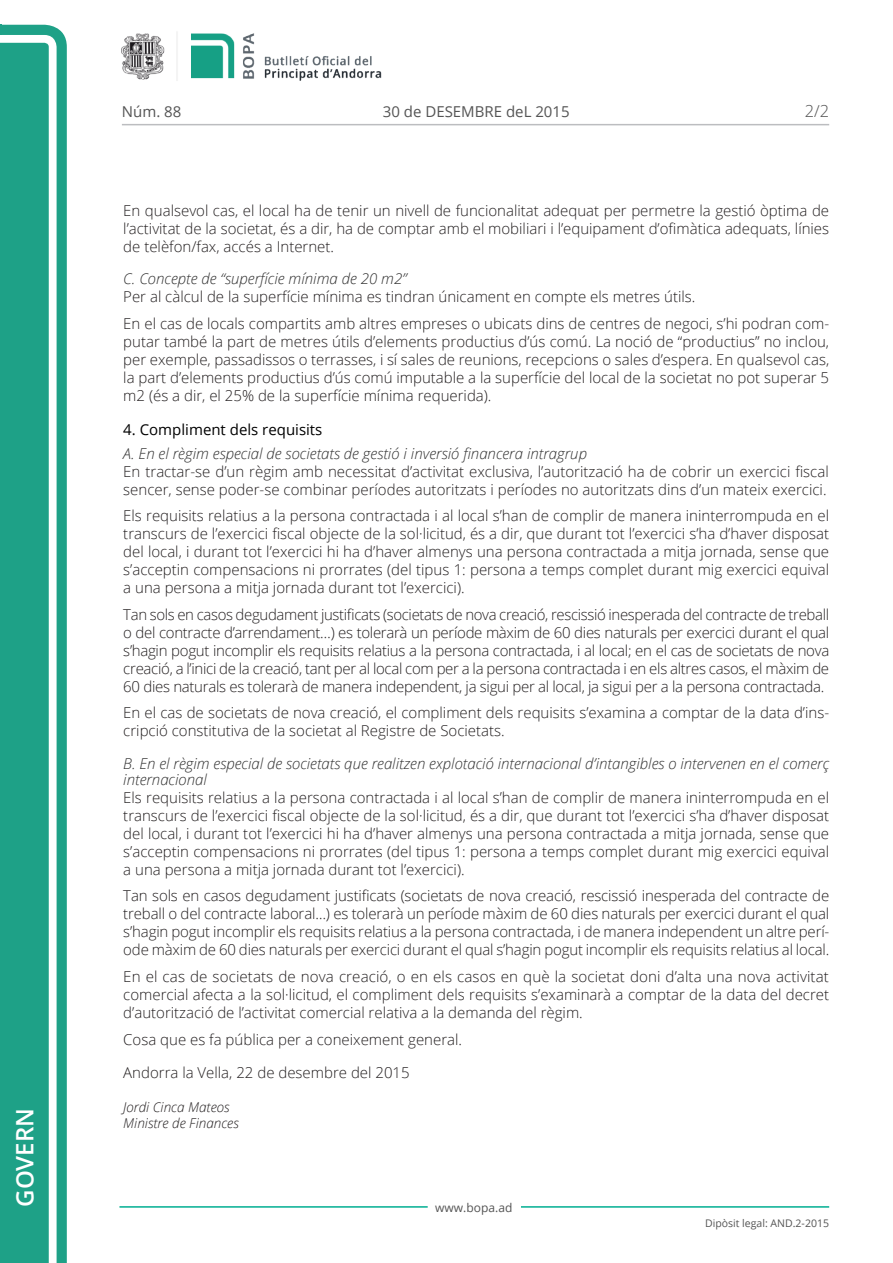
<style>
.page{position:relative;width:893px;height:1263px;background:#fff}
.page>*{position:absolute;margin:0;border:0;box-sizing:border-box;transform-origin:0 0}
.t1{font:600 24px "Open Sans";color:#fff}
.t2{font:300 16.5px "Open Sans";color:#545454}
.Body_text{font:300 15px/18px "Open Sans";color:#231f20;text-align:justify}
.Titol_9{font:italic 300 15px/15.8px "Open Sans";color:#303030}
.Data{font:300 15px "Open Sans";color:#231f20}
.t3{font:15px "Open Sans";color:#545454}
.Titol_7{font:15px "Open Sans";color:#000}
.signatura{font:italic 300 13.5px/16.5px "Open Sans";color:#231f20}
.t4{font:12px "Open Sans";color:#545454}
.t5{font:10.5px "Open Sans";color:#545454}
</style>
<div class="page">
<svg style="left:0;top:25px;width:67px;height:1238px;fill:#1ea187"></svg>
<div style="left:0;top:43px;width:49px;height:1220px;background:#1ea187"></div>
<img style="left:122px;top:32px;width:260px;height:49px">
<hr style="left:119px;top:1206px;width:309px;height:2px;background:#00ae91">
<hr style="left:521px;top:1206px;width:308px;height:2px;background:#00ae91">
<hr style="left:122px;top:124px;width:707px;height:1px;background:#bcbdc0">
<h1 class="t1" style="left:8px;top:1207px;width:100px;rotate:-90deg">Govern</h1>
<p class="t3" style="left:122px;top:102px;width:61px">Núm. 88</p>
<p class="t3" style="left:383px;top:102px;width:188px">30 de DESEMBRE deL 2015</p>
<p class="t2" style="left:805px;top:100px;width:26px">2/2</p>
<p class="Body_text" style="left:123px;top:201px;width:707px">En qualsevol cas, el local ha de tenir un nivell de funcionalitat adequat per permetre la gestió òptima de l’activitat de la societat, és a dir, ha de comptar amb el mobiliari i l’equipament d’ofimàtica adequats, línies de telèfon/fax, accés a Internet.</p>
<p class="Titol_9" style="left:123px;top:270px;width:285px">C. Concepte de “superfície mínima de 20 m2”</p>
<p class="Body_text" style="left:123px;top:287px;width:574px">Per al càlcul de la superfície mínima es tindran únicament en compte els metres útils.</p>
<p class="Body_text" style="left:123px;top:314px;width:707px">En el cas de locals compartits amb altres empreses o ubicats dins de centres de negoci, s’hi podran com&shy;putar també la part de metres útils d’elements productius d’ús comú. La noció de “productius” no inclou, per exemple, passadissos o terrasses, i sí sales de reunions, recepcions o sales d’espera. En qualsevol cas, la part d’elements productius d’ús comú imputable a la superfície del local de la societat no pot superar 5 m2 (és a dir, el 25% de la superfície mínima requerida).</p>
<p class="Titol_7" style="left:123px;top:419px;width:201px">4. Compliment dels requisits</p>
<p class="Titol_9" style="left:123px;top:445px;width:465px">A. En el règim especial de societats de gestió i inversió financera intragrup</p>
<p class="Body_text" style="left:123px;top:462px;width:707px">En tractar-se d’un règim amb necessitat d’activitat exclusiva, l’autorització ha de cobrir un exercici fiscal sencer, sense poder-se combinar períodes autoritzats i períodes no autoritzats dins d’un mateix exercici.</p>
<p class="Body_text" style="left:123px;top:507px;width:707px">Els requisits relatius a la persona contractada i al local s’han de complir de manera ininterrompuda en el transcurs de l’exercici fiscal objecte de la sol·licitud, és a dir, que durant tot l’exercici s’ha d’haver disposat del local, i durant tot l’exercici hi ha d’haver almenys una persona contractada a mitja jornada, sense que s’acceptin compensacions ni prorrates (del tipus 1: persona a temps complet durant mig exercici equival a una persona a mitja jornada durant tot l’exercici).</p>
<p class="Body_text" style="left:123px;top:605px;width:707px">Tan sols en casos degudament justificats (societats de nova creació, rescissió inesperada del contracte de treball o del contracte d’arrendament…) es tolerarà un període màxim de 60 dies naturals per exercici durant el qual s’hagin pogut incomplir els requisits relatius a la persona contractada, i al local; en el cas de societats de nova creació, a l’inici de la creació, tant per al local com per a la persona contractada i en els altres casos, el màxim de 60 dies naturals es tolerarà de manera independent, ja sigui per al local, ja sigui per a la persona contractada.</p>
<p class="Body_text" style="left:123px;top:704px;width:707px">En el cas de societats de nova creació, el compliment dels requisits s’examina a comptar de la data d’ins&shy;cripció constitutiva de la societat al Registre de Societats.</p>
<p class="Titol_9" style="left:123px;top:755px;width:707px">B. En el règim especial de societats que realitzen explotació internacional d’intangibles o intervenen en el comerç internacional</p>
<p class="Body_text" style="left:123px;top:788px;width:707px">Els requisits relatius a la persona contractada i al local s’han de complir de manera ininterrompuda en el transcurs de l’exercici fiscal objecte de la sol·licitud, és a dir, que durant tot l’exercici s’ha d’haver disposat del local, i durant tot l’exercici hi ha d’haver almenys una persona contractada a mitja jornada, sense que s’acceptin compensacions ni prorrates (del tipus 1: persona a temps complet durant mig exercici equival a una persona a mitja jornada durant tot l’exercici).</p>
<p class="Body_text" style="left:123px;top:887px;width:707px">Tan sols en casos degudament justificats (societats de nova creació, rescissió inesperada del contracte de treball o del contracte laboral…) es tolerarà un període màxim de 60 dies naturals per exercici durant el qual s’hagin pogut incomplir els requisits relatius a la persona contractada, i de manera independent un altre perí&shy;ode màxim de 60 dies naturals per exercici durant el qual s’hagin pogut incomplir els requisits relatius al local.</p>
<p class="Body_text" style="left:123px;top:967px;width:707px">En el cas de societats de nova creació, o en els casos en què la societat doni d’alta una nova activitat comercial afecta a la sol·licitud, el compliment dels requisits s’examinarà a comptar de la data del decret d’autorització de l’activitat comercial relativa a la demanda del règim.</p>
<p class="Body_text" style="left:123px;top:1030px;width:340px">Cosa que es fa pública per a coneixement general.</p>
<p class="Data" style="left:123px;top:1062px;width:288px">Andorra la Vella, 22 de desembre del 2015</p>
<p class="signatura" style="left:123px;top:1098px;width:117px">Jordi Cinca Mateos<br>Ministre de Finances</p>
<p class="t4" style="left:435px;top:1199px;width:79px">www.bopa.ad</p>
<p class="t5" style="left:705px;top:1216px;width:125px">Dipòsit legal: AND.2-2015</p>
</div>
